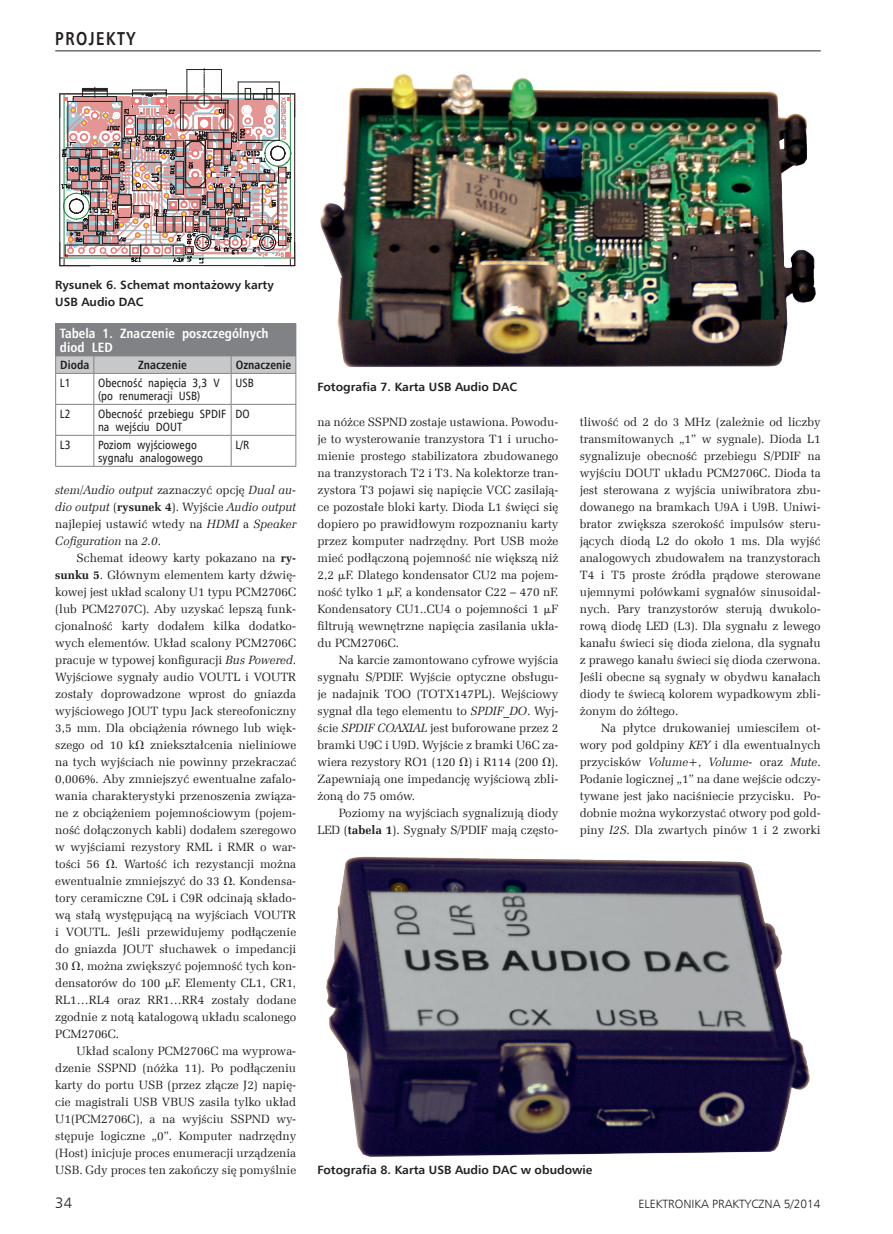
<style>
.page{position:relative;width:893px;height:1234px;background:#fff}
.page>*{position:absolute;margin:0;border:0;box-sizing:border-box;transform-origin:0 0}
.t1{font:700 18.75px "Humnst 777 EU";letter-spacing:.1em;color:#231f20;scale:.8 1}
.t2{font:15px "Humnst 777 Lt EU";color:#231f20}
._8_Tabela_Tytul{font:700 13.5px/13.5px "Humnst 777 Cn EU";letter-spacing:.005em;color:#fff}
._1_Body{font:12px/17px "Zapf Ellipt EU";color:#231f20;text-align:justify}
._1_Body-2{font:italic 12px/17px "Zapf Ellipt EU";color:#231f20;text-align:justify}
._7_Tabela{font:12px/13.5px "Humnst 777 Cn EU";letter-spacing:.005em;color:#231f20}
._4_Podpis{font:700 12px/17px "Humnst 777 EU";color:#231f20}
.t3{font:12px "Humnst 777 Lt EU";color:#231f20}
._7_Tabela-2{font:700 12px "Humnst 777 Cn EU";letter-spacing:.005em;color:#231f20}
.s1{font-style:normal}
.s2{font-weight:700;font-style:normal}
.s3{font-weight:700}
.s4{font-style:italic}
.s5{font-family:"Math With Greek"}
</style>
<div class="page">
<hr style="left:55px;top:51px;width:766px;height:1px;background:#231f20">
<img style="left:326px;top:856px;width:484px;height:301px">
<div style="left:56px;top:324px;width:240px;height:32px;background:#808285"></div>
<hr style="left:55px;top:323px;width:39px;height:1px;background:#808285">
<hr style="left:55px;top:324px;width:1px;height:31px;background:#808285">
<hr style="left:94px;top:323px;width:137px;height:1px;background:#808285">
<hr style="left:231px;top:323px;width:65px;height:1px;background:#808285">
<hr style="left:55px;top:355px;width:39px;height:1px;background:#808285">
<svg style="left:55px;top:356px;width:241px;height:110px"></svg>
<hr style="left:55px;top:373px;width:39px;height:1px;background:#808285">
<hr style="left:55px;top:373px;width:1px;height:31px;background:#808285">
<hr style="left:94px;top:373px;width:137px;height:1px;background:#808285">
<hr style="left:93px;top:373px;width:1px;height:31px;background:#808285">
<hr style="left:231px;top:373px;width:65px;height:1px;background:#808285">
<hr style="left:231px;top:373px;width:1px;height:31px;background:#808285">
<hr style="left:295px;top:373px;width:1px;height:31px;background:#808285">
<hr style="left:55px;top:404px;width:39px;height:1px;background:#808285">
<hr style="left:55px;top:404px;width:1px;height:31px;background:#808285">
<hr style="left:94px;top:404px;width:137px;height:1px;background:#808285">
<hr style="left:93px;top:404px;width:1px;height:31px;background:#808285">
<hr style="left:231px;top:404px;width:65px;height:1px;background:#808285">
<hr style="left:231px;top:404px;width:1px;height:31px;background:#808285">
<hr style="left:295px;top:404px;width:1px;height:31px;background:#808285">
<hr style="left:55px;top:435px;width:39px;height:1px;background:#808285">
<hr style="left:55px;top:435px;width:1px;height:31px;background:#808285">
<hr style="left:94px;top:435px;width:137px;height:1px;background:#808285">
<hr style="left:93px;top:435px;width:1px;height:31px;background:#808285">
<hr style="left:231px;top:435px;width:65px;height:1px;background:#808285">
<hr style="left:231px;top:435px;width:1px;height:31px;background:#808285">
<hr style="left:295px;top:435px;width:1px;height:31px;background:#808285">
<hr style="left:55px;top:466px;width:39px;height:1px;background:#808285">
<hr style="left:94px;top:466px;width:137px;height:1px;background:#808285">
<hr style="left:231px;top:466px;width:65px;height:1px;background:#808285">
<svg style="left:59px;top:68px;width:237px;height:199px"></svg>
<img style="left:320px;top:73px;width:496px;height:294px">
<h1 class="t1" style="left:55px;top:27px;width:102px">PROJEKTY</h1>
<p class="_4_Podpis" style="left:55px;top:276px;width:220px">Rysunek 6. Schemat montażowy karty<br>USB Audio DAC</p>
<p class="_8_Tabela_Tytul" style="left:60px;top:326px;width:210px">Tabela 1. Znaczenie poszczególnych diod LED</p>
<p class="_7_Tabela-2" style="left:60px;top:357px;width:31px">Dioda</p>
<p class="_7_Tabela-2" style="left:138px;top:357px;width:50px">Znaczenie</p>
<p class="_7_Tabela-2" style="left:236px;top:357px;width:57px">Oznaczenie</p>
<p class="_7_Tabela" style="left:60px;top:375px;width:12px">L1</p>
<p class="_7_Tabela" style="left:98px;top:375px;width:123px">Obecność napięcia 3,3 V (po renumeracji USB)</p>
<p class="_7_Tabela" style="left:235px;top:375px;width:20px">USB</p>
<p class="_7_Tabela" style="left:60px;top:406px;width:12px">L2</p>
<p class="_7_Tabela" style="left:98px;top:406px;width:129px">Obecność przebiegu SPDIF na wejściu DOUT</p>
<p class="_7_Tabela" style="left:235px;top:406px;width:16px">DO</p>
<p class="_7_Tabela" style="left:60px;top:437px;width:12px">L3</p>
<p class="_7_Tabela" style="left:98px;top:437px;width:106px">Poziom wyjściowego sygnału analogowego</p>
<p class="_7_Tabela" style="left:235px;top:437px;width:15px">L/R</p>
<p class="_1_Body-2" style="left:55px;top:481px;width:242px">stem/Audio output <span class="s1">zaznaczyć opcję</span> Dual au&shy;dio output <span class="s1">(</span><span class="s2">rysunek 4</span><span class="s1">). Wyjście</span> Audio output <span class="s1">najlepiej ustawić wtedy na</span> HDMI <span class="s1">a</span> Speaker Cofiguration <span class="s1">na</span> 2.0<span class="s1">.</span></p>
<p class="_1_Body" style="left:55px;top:549px;width:242px;text-indent:21px">Schemat ideowy karty pokazano na <span class="s3">ry&shy;sunku 5</span>. Głównym elementem karty dźwię&shy;kowej jest układ scalony U1 typu PCM2706C (lub PCM2707C). Aby uzyskać lepszą funk&shy;cjonalność karty dodałem kilka dodatko&shy;wych elementów. Układ scalony PCM2706C pracuje w typowej konfiguracji <span class="s4">Bus Powered</span>.<br>Wyjściowe sygnały audio VOUTL i VOUTR zostały doprowadzone wprost do gniazda wyjściowego JOUT typu Jack stereofoniczny 3,5 mm. Dla obciążenia równego lub więk&shy;szego od 10 k<span class="s5">V</span> zniekształcenia nieliniowe na tych wyjściach nie powinny przekraczać 0,006%. Aby zmniejszyć ewentualne zafalo&shy;wania charakterystyki przenoszenia związa&shy;ne z obciążeniem pojemnościowym (pojem&shy;ność dołączonych kabli) dodałem szeregowo w wyjściami rezystory RML i RMR o war&shy;tości 56 <span class="s5">V</span>. Wartość ich rezystancji można ewentualnie zmniejszyć do 33 <span class="s5">V</span>. Kondensa&shy;tory ceramiczne C9L i C9R odcinają składo&shy;wą stałą występującą na wyjściach VOUTR i VOUTL. Jeśli przewidujemy podłączenie do gniazda JOUT słuchawek o impedancji 30 <span class="s5">V</span>, można zwiększyć pojemność tych kon&shy;densatorów do 100 <span class="s5">m</span>F. Elementy CL1, CR1, RL1…RL4 oraz RR1…RR4 zostały dodane zgodnie z notą katalogową układu scalonego PCM2706C.</p>
<p class="_1_Body" style="left:55px;top:1042px;width:242px;text-indent:21px">Układ scalony PCM2706C ma wyprowa&shy;dzenie SSPND (nóżka 11). Po podłączeniu karty do portu USB (przez złącze J2) napię&shy;cie magistrali USB VBUS zasila tylko układ U1(PCM2706C), a na wyjściu SSPND wy&shy;stępuje logiczne „0”. Komputer nadrzędny (Host) inicjuje proces enumeracji urządzenia USB. Gdy proces ten zakończy się pomyślnie</p>
<p class="_4_Podpis" style="left:317px;top:378px;width:201px">Fotografia 7. Karta USB Audio DAC</p>
<p class="_1_Body" style="left:317px;top:413px;width:242px">na nóżce SSPND zostaje ustawiona. Powodu&shy;je to wysterowanie tranzystora T1 i urucho&shy;mienie prostego stabilizatora zbudowanego na tranzystorach T2 i T3. Na kolektorze tran&shy;zystora T3 pojawi się napięcie VCC zasilają&shy;ce pozostałe bloki karty. Dioda L1 święci się dopiero po prawidłowym rozpoznaniu karty przez komputer nadrzędny. Port USB może mieć podłączoną pojemność nie większą niż 2,2 <span class="s5">m</span>F. Dlatego kondensator CU2 ma pojem&shy;ność tylko 1 <span class="s5">m</span>F, a kondensator C22 – 470 nF.<br>Kondensatory CU1..CU4 o pojemności 1 <span class="s5">m</span>F filtrują wewnętrzne napięcia zasilania ukła&shy;du PCM2706C.</p>
<p class="_1_Body" style="left:317px;top:651px;width:242px;text-indent:21px">Na karcie zamontowano cyfrowe wyjścia sygnału S/PDIF. Wyjście optyczne obsługu&shy;je nadajnik TOO (TOTX147PL). Wejściowy sygnał dla tego elementu to <span class="s4">SPDIF_DO</span>. Wyj&shy;ście <span class="s4">SPDIF COAXIAL</span> jest buforowane przez 2 bramki U9C i U9D. Wyjście z bramki U6C za&shy;wiera rezystory RO1 (120 <span class="s5">V</span>) i R114 (200 <span class="s5">V</span>).<br>Zapewniają one impedancję wyjściową zbli&shy;żoną do 75 omów.</p>
<p class="_1_Body" style="left:317px;top:804px;width:242px;text-align:right">Poziomy na wyjściach sygnalizują diody<br>LED (<span class="s3">tabela 1</span>). Sygnały S/PDIF mają często-</p>
<p class="_1_Body" style="left:580px;top:413px;width:242px">tliwość od 2 do 3 MHz (zależnie od liczby transmitowanych „1” w sygnale). Dioda L1 sygnalizuje obecność przebiegu S/PDIF na wyjściu DOUT układu PCM2706C. Dioda ta jest sterowana z wyjścia uniwibratora zbu&shy;dowanego na bramkach U9A i U9B. Uniwi&shy;brator zwiększa szerokość impulsów steru&shy;jących diodą L2 do około 1 ms. Dla wyjść analogowych zbudowałem na tranzystorach T4 i T5 proste źródła prądowe sterowane ujemnymi połówkami sygnałów sinusoidal&shy;nych. Pary tranzystorów sterują dwukolo&shy;rową diodę LED (L3). Dla sygnału z lewego kanału świeci się dioda zielona, dla sygnału z prawego kanału świeci się dioda czerwona.<br>Jeśli obecne są sygnały w obydwu kanałach diody te świecą kolorem wypadkowym zbli&shy;żonym do żółtego.</p>
<p class="_1_Body" style="left:580px;top:719px;width:242px;text-indent:21px">Na płytce drukowaniej umiesciłem ot&shy;wory pod goldpiny <span class="s4">KEY</span> i dla ewentualnych przycisków <span class="s4">Volume+</span>, <span class="s4">Volume-</span> oraz <span class="s4">Mute</span>.<br>Podanie logicznej „1” na dane wejście odczy&shy;tywane jest jako naciśniecie przycisku. Po&shy;dobnie można wykorzystać otwory pod gold&shy;piny <span class="s4">I2S</span>. Dla zwartych pinów 1 i 2 zworki</p>
<p class="_4_Podpis" style="left:317px;top:1161px;width:277px">Fotografia 8. Karta USB Audio DAC w obudowie</p>
<p class="t2" style="left:55px;top:1193px;width:18px">34</p>
<p class="t3" style="left:638px;top:1196px;width:184px">ELEKTRONIKA PRAKTYCZNA 5/2014</p>
</div>
